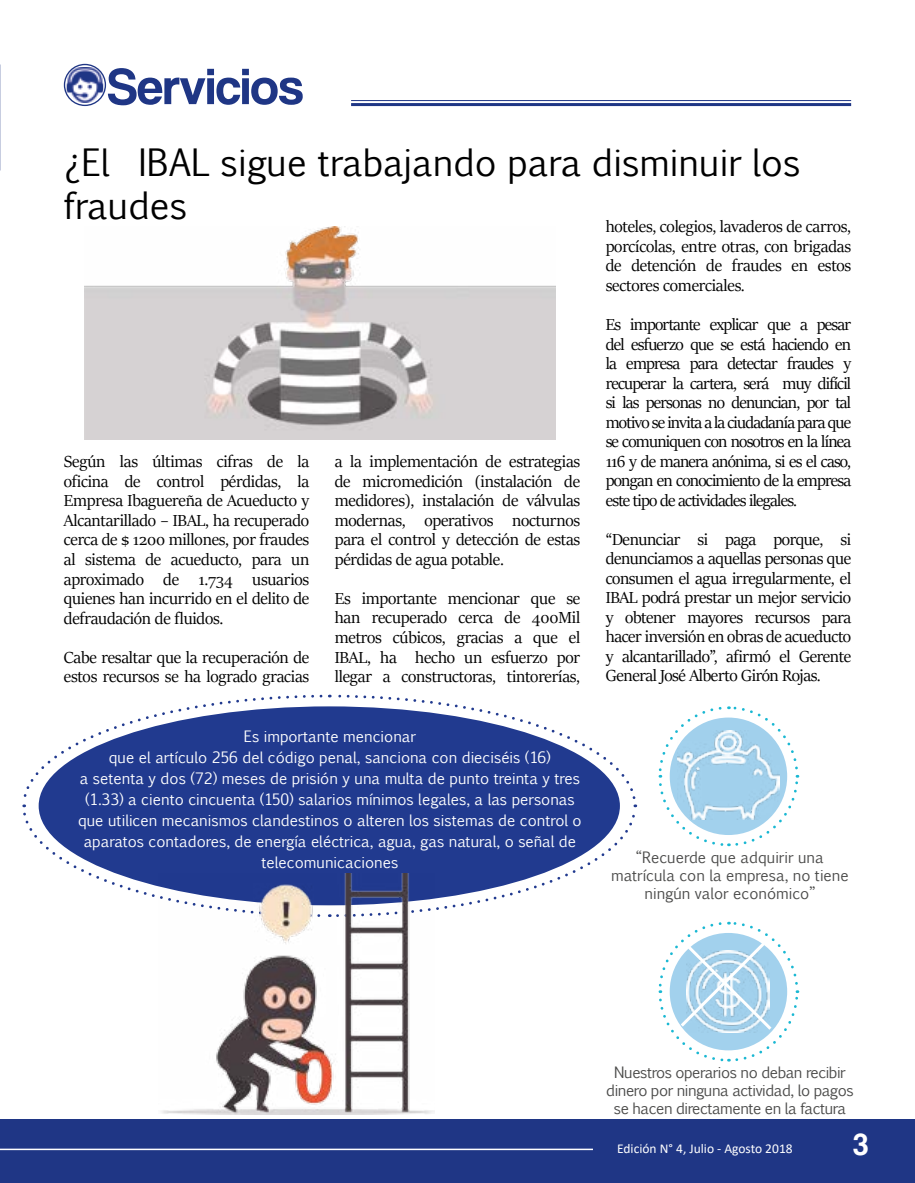
<style>
.page{position:relative;width:915px;height:1183px;background:#fff}
.page>*{position:absolute;margin:0;border:0;box-sizing:border-box;transform-origin:0 0}
.t1{font:52.5px "Coolvetica Rg";color:#1f3685}
.t2{font:36px/43.2px "Euphemia CAS";color:#000}
.t3{font:31.5px "Coolvetica Rg";color:#fff}
.t4{font:18px/19.5px "Sitka Banner";letter-spacing:-.01em;color:#000;text-align:justify}
.t5{font:15px/21px "Euphemia CAS";color:#fff;text-align:center}
.t6{font:15px/18px "Euphemia CAS";letter-spacing:-.03em;color:#4a4a49;text-align:center}
.t7{font:15px/18px "Euphemia CAS";color:#4a4a49;text-align:center}
.t8{font:13.5px "Calibri";color:#fff}
</style>
<div class="page">
<div style="left:0;top:1118px;width:914px;height:64px;background:#1f3685"></div>
<hr style="left:0;top:1148px;width:592px;height:1px;background:#fff">
<svg style="left:22px;top:694px;width:615px;height:216px"></svg>
<div style="left:39px;top:706px;width:580px;height:199px;background:#213a8f;border-radius:50%"></div>
<img style="left:67px;top:67px;width:36px;height:36px">
<div style="left:64px;top:64px;width:42px;height:42px;border:1px solid #1f3685;border-radius:50%"></div>
<hr style="left:351px;top:100px;width:499px;height:1px;background:#1f3685">
<hr style="left:351px;top:103px;width:499px;height:3px;background:#1f3685">
<img style="left:85px;top:227px;width:470px;height:212px">
<svg style="left:658px;top:706px;width:141px;height:141px"></svg>
<img style="left:676px;top:730px;width:103px;height:89px">
<svg style="left:658px;top:921px;width:141px;height:141px"></svg>
<img style="left:158px;top:873px;width:276px;height:241px">
<h1 class="t1" style="left:107px;top:56px;width:197px">Servicios</h1>
<h2 class="t2" style="left:64px;top:140px;width:738px">¿El IBAL sigue trabajando para disminuir los fraudes</h2>
<p class="t4" style="left:605px;top:216px;width:247px">hoteles, colegios, lavaderos de carros, porcícolas, entre otras, con brigadas de detención de fraudes en estos sectores comerciales.</p>
<p class="t4" style="left:605px;top:314px;width:247px">Es importante explicar que a pesar del esfuerzo que se está haciendo en la empresa para detectar fraudes y recuperar la cartera, será muy difícil si las personas no denuncian, por tal motivo se invita a la ciudadanía para que se comuniquen con nosotros en la línea 116 y de manera anónima, si es el caso, pongan en conocimiento de la empresa este tipo de actividades ilegales.</p>
<p class="t4" style="left:605px;top:528px;width:247px">“Denunciar si paga porque, si denunciamos a aquellas personas que consumen el agua irregularmente, el IBAL podrá prestar un mejor servicio y obtener mayores recursos para hacer inversión en obras de acueducto y alcantarillado”, afirmó el Gerente General José Alberto Girón Rojas.</p>
<p class="t4" style="left:64px;top:451px;width:247px">Según las últimas cifras de la oficina de control pérdidas, la Empresa Ibaguereña de Acueducto y Alcantarillado – IBAL, ha recuperado cerca de $ 1200 millones, por fraudes al sistema de acueducto, para un aproximado de 1.734 usuarios quienes han incurrido en el delito de defraudación de fluidos.</p>
<p class="t4" style="left:64px;top:646px;width:247px">Cabe resaltar que la recuperación de estos recursos se ha logrado gracias</p>
<p class="t4" style="left:334px;top:451px;width:247px">a la implementación de estrategias de micromedición (instalación de medidores), instalación de válvulas modernas, operativos nocturnos para el control y detección de estas pérdidas de agua potable.</p>
<p class="t4" style="left:334px;top:587px;width:247px">Es importante mencionar que se han recuperado cerca de 400Mil metros cúbicos, gracias a que el IBAL, ha hecho un esfuerzo por llegar a constructoras, tintorerías,</p>
<p class="t5" style="left:78px;top:726px;width:505px">Es importante mencionar<br>que el artículo 256 del código penal, sanciona con dieciséis (16)<br>a setenta y dos (72) meses de prisión y una multa de punto treinta y tres (1.33) a ciento cincuenta (150) salarios mínimos legales, a las personas que utilicen mecanismos clandestinos o alteren los sistemas de control o aparatos contadores, de energía eléctrica, agua, gas natural, o señal de telecomunicaciones</p>
<p class="t7" style="left:611px;top:848px;width:239px">“Recuerde que adquirir una matrícula con la empresa, no tiene ningún valor económico”</p>
<p class="t6" style="left:606px;top:1063px;width:249px">Nuestros operarios no deban recibir dinero por ninguna actividad, lo pagos se hacen directamente en la factura</p>
<p class="t8" style="left:617px;top:1138px;width:177px">Edición N° 4, Julio - Agosto 2018</p>
<h3 class="t3" style="left:852px;top:1125px;width:16px">3</h3>
</div>
